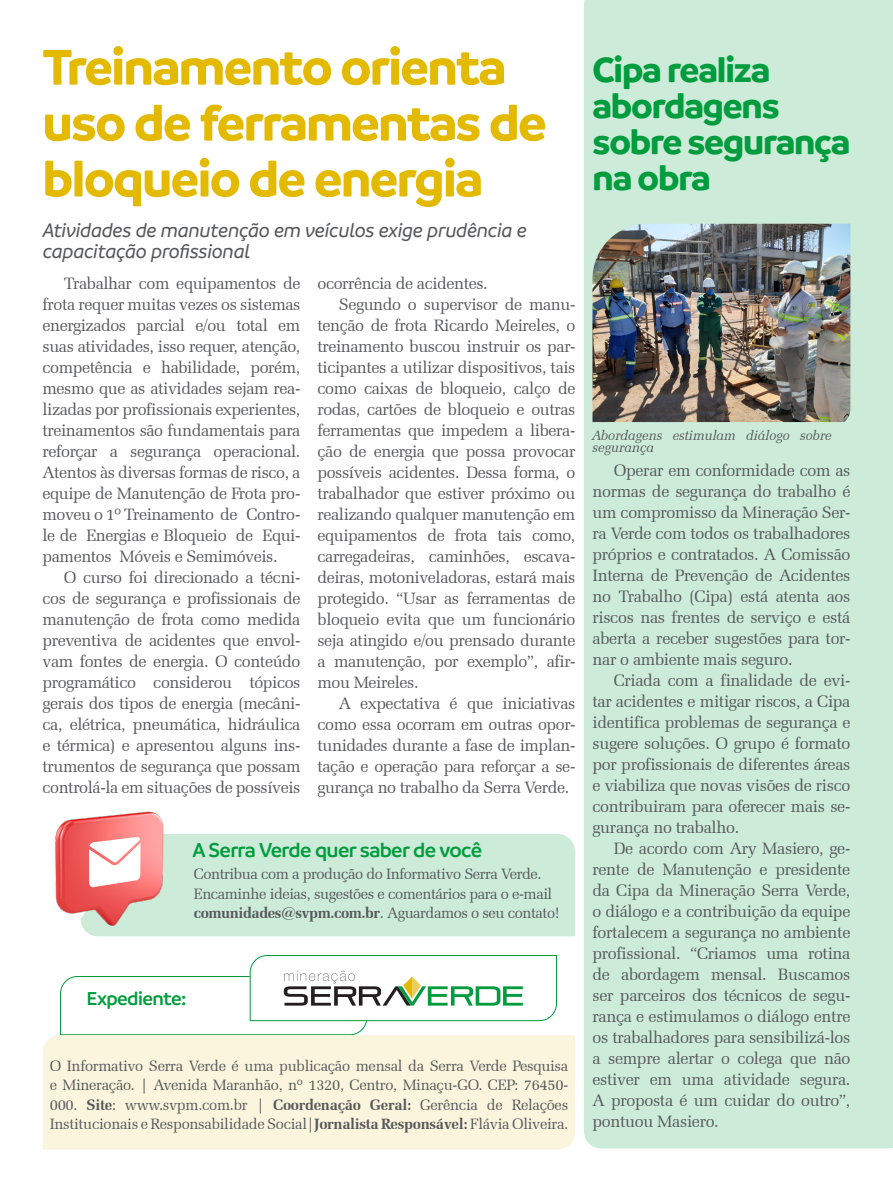
<style>
.page{position:relative;width:893px;height:1191px;background:#fff}
.page>*{position:absolute;margin:0;border:0;box-sizing:border-box;transform-origin:0 0}
.t1{font:700 53.55px/55.9px "Branding SF";letter-spacing:-.03em;color:#e3ba00}
.t2{font:700 37.5px/36px "Branding SF";letter-spacing:-.03em;color:#009c3d}
.t3{font:600 21.6px "Branding SF";letter-spacing:-.03em;color:#009c3d}
.t4{font:italic 500 21px/21px "Branding SF";letter-spacing:-.02em;color:#57585a}
.t5{font:600 20.1px "Branding SF";letter-spacing:-.03em;color:#009c3d}
.t6{font:16.5px/21px "Zapf Elliptical 711 BT";letter-spacing:-.025em;color:#57585a;text-align:justify}
.t7{font:15px/19.5px "Zapf Elliptical 711 BT";letter-spacing:-.03em;color:#57585a;text-align:justify}
.t8{font:italic 13.5px/12px "Zapf Elliptical 711 BT";color:#57585a}
.s1{font-weight:700}
</style>
<div class="page">
<div style="left:43px;top:1035px;width:532px;height:114px;background:#fbf5de"></div>
<div style="left:197px;top:834px;width:378px;height:102px;background:#ccebd8"></div>
<div style="left:584px;top:0;width:309px;height:1148px;background:#ccebd8"></div>
<img style="left:592px;top:224px;width:258px;height:198px">
<svg style="left:60px;top:955px;width:497px;height:80px"></svg>
<img style="left:55px;top:811px;width:142px;height:126px">
<p class="t1" style="left:43px;top:39px;width:506px">Treinamento orienta uso de ferramentas de bloqueio de energia</p>
<p class="t4" style="left:43px;top:220px;width:486px">Atividades de manutenção em veículos exige prudência e capacitação profissional</p>
<p class="t6" style="left:43px;top:273px;width:259px;text-indent:21px">Trabalhar com equipamentos de frota requer muitas vezes os sistemas energizados parcial e/ou total em suas atividades, isso requer, atenção, competência e habilidade, porém, mesmo que as atividades sejam rea&shy;lizadas por profissionais experientes, treinamentos são fundamentais para reforçar a segurança operacional.<br>Atentos às diversas formas de risco, a equipe de Manutenção de Frota pro&shy;moveu o 1º Treinamento de Contro&shy;le de Energias e Bloqueio de Equi&shy;pamentos Móveis e Semimóveis.</p>
<p class="t6" style="left:43px;top:567px;width:259px;text-indent:21px">O curso foi direcionado a técni&shy;cos de segurança e profissionais de manutenção de frota como medida preventiva de acidentes que envol&shy;vam fontes de energia. O conteúdo programático considerou tópicos gerais dos tipos de energia (mecâni&shy;ca, elétrica, pneumática, hidráulica e térmica) e apresentou alguns ins&shy;trumentos de segurança que possam controlá-la em situações de possíveis</p>
<p class="t6" style="left:317px;top:273px;width:172px">ocorrência de acidentes.</p>
<p class="t6" style="left:317px;top:294px;width:259px;text-indent:21px">Segundo o supervisor de manu&shy;tenção de frota Ricardo Meireles, o treinamento buscou instruir os par&shy;ticipantes a utilizar dispositivos, tais como caixas de bloqueio, calço de rodas, cartões de bloqueio e outras ferramentas que impedem a libera&shy;ção de energia que possa provocar possíveis acidentes. Dessa forma, o trabalhador que estiver próximo ou realizando qualquer manutenção em equipamentos de frota tais como, carregadeiras, caminhões, escava&shy;deiras, motoniveladoras, estará mais protegido. “Usar as ferramentas de bloqueio evita que um funcionário seja atingido e/ou prensado durante a manutenção, por exemplo”, afir&shy;mou Meireles.</p>
<p class="t6" style="left:317px;top:693px;width:259px;text-indent:21px">A expectativa é que iniciativas como essa ocorram em outras opor&shy;tunidades durante a fase de implan&shy;tação e operação para reforçar a se&shy;gurança no trabalho da Serra Verde.</p>
<p class="t3" style="left:192px;top:838px;width:291px">A Serra Verde quer saber de você</p>
<p class="t7" style="left:194px;top:864px;width:367px;text-align:left">Contribua com a produção do Informativo Serra Verde.<br>Encaminhe ideias, sugestões e comentários para o e-mail <span class="s1">comunidades@svpm.com.br</span>. Aguardamos o seu contato!</p>
<p class="t5" style="left:87px;top:987px;width:102px">Expediente:</p>
<p class="t7" style="left:50px;top:1055px;width:520px">O Informativo Serra Verde é uma publicação mensal da Serra Verde Pesquisa e Mineração. | Avenida Maranhão, nº 1320, Centro, Minaçu-GO. CEP: 76450- 000. <span class="s1">Site</span>: www.svpm.com.br | <span class="s1">Coordenação Geral:</span> Gerência de Relações Institucionais e Responsabilidade Social|<span class="s1">Jornalista Responsável:</span> Flávia Oliveira.</p>
<p class="t2" style="left:592px;top:51px;width:259px">Cipa realiza abordagens sobre segurança na obra</p>
<p class="t8" style="left:592px;top:429px;width:241px">Abordagens estimulam diálogo sobre segurança</p>
<p class="t6" style="left:592px;top:459px;width:259px;text-indent:21px">Operar em conformidade com as normas de segurança do trabalho é um compromisso da Mineração Ser&shy;ra Verde com todos os trabalhadores próprios e contratados. A Comissão Interna de Prevenção de Acidentes no Trabalho (Cipa) está atenta aos riscos nas frentes de serviço e está aberta a receber sugestões para tor&shy;nar o ambiente mais seguro.</p>
<p class="t6" style="left:592px;top:669px;width:259px;text-indent:21px">Criada com a finalidade de evi&shy;tar acidentes e mitigar riscos, a Cipa identifica problemas de segurança e sugere soluções. O grupo é formato por profissionais de diferentes áreas e viabiliza que novas visões de risco contribuiram para oferecer mais se&shy;gurança no trabalho.</p>
<p class="t6" style="left:592px;top:837px;width:259px;text-indent:21px">De acordo com Ary Masiero, ge&shy;rente de Manutenção e presidente da Cipa da Mineração Serra Verde, o diálogo e a contribuição da equipe fortalecem a segurança no ambiente profissional. “Criamos uma rotina de abordagem mensal. Buscamos ser parceiros dos técnicos de segu&shy;rança e estimulamos o diálogo entre os trabalhadores para sensibilizá-los a sempre alertar o colega que não estiver em uma atividade segura.<br>A proposta é um cuidar do outro”, pontuou Masiero.</p>
</div>
